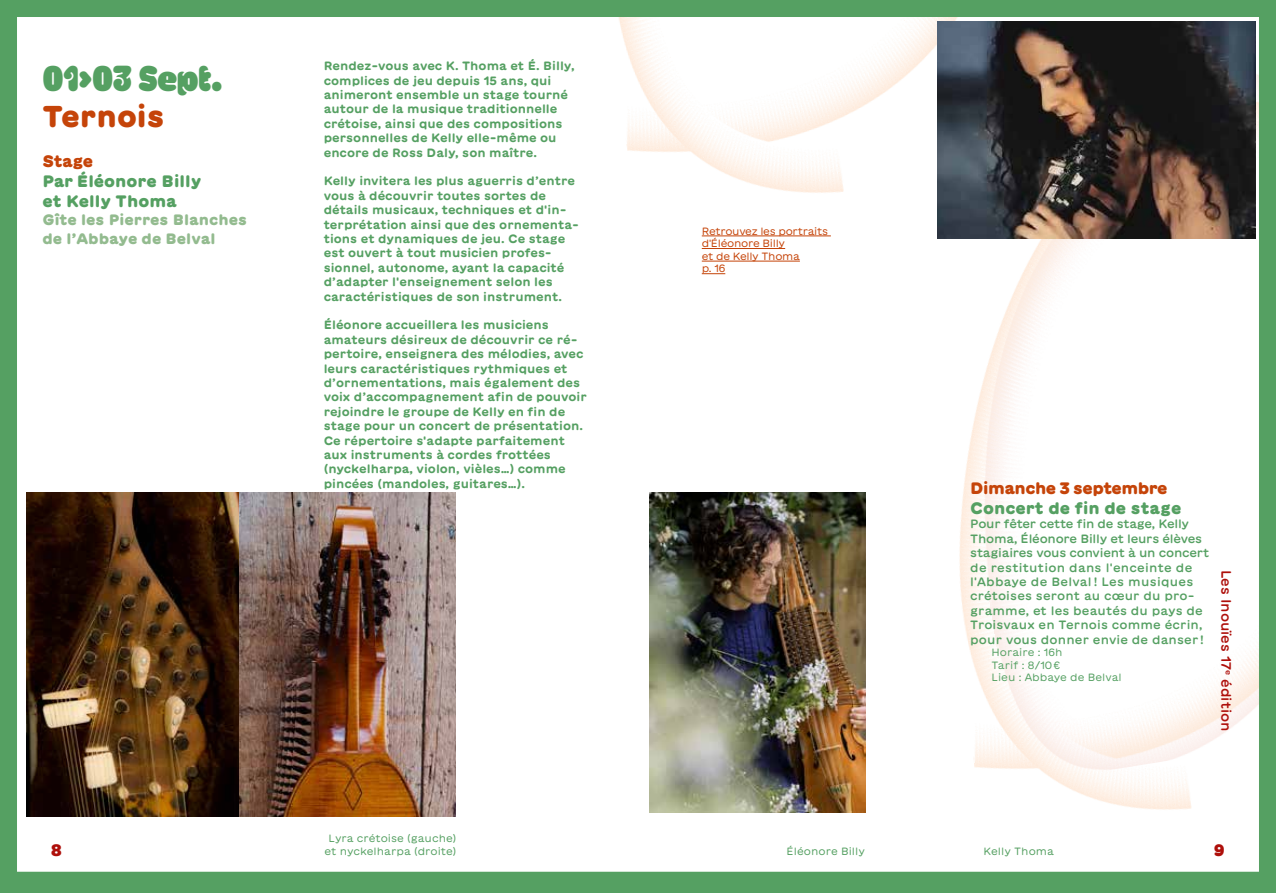
<style>
.page{position:relative;width:1276px;height:893px;background:#fff}
.page>*{position:absolute;margin:0;border:0;box-sizing:border-box;transform-origin:0 0}
.t1{font:36px "GT Maru Mega Mini";letter-spacing:-.01em;color:#55a062}
.t2{font:900 30px "GT Maru";color:#c54409}
.t3{font:900 16.5px/19.8px "GT Maru";color:#55a062}
.t4{font:900 16.5px "GT Maru";letter-spacing:-.03em;color:#c54409}
.t5{font:900 16.5px "GT Maru";color:#ae0f0a}
.t6{font:900 15px/19.8px "GT Maru";color:#93bb8f}
.t7{font:500 13.5px "GT Maru";color:#ae0f0a}
.t8{font:700 12px/14.4px "GT Maru";color:#55a062}
.t9{font:500 12px/14.4px "GT Maru";letter-spacing:.01em;color:#55a062}
.t10{font:10.5px/12.6px "GT Maru";color:#55a062}
.t11{font:10.5px/12.6px "GT Maru";letter-spacing:-.03em;color:#c54409}
</style>
<div class="page">
<img style="left:0;top:0;width:1276px;height:893px">
<h1 class="t1" style="left:43px;top:57px;width:181px">01&gt;03 Sept.</h1>
<h2 class="t2" style="left:43px;top:98px;width:124px">Ternois</h2>
<h3 class="t4" style="left:43px;top:151px;width:52px">Stage</h3>
<h3 class="t3" style="left:43px;top:171px;width:160px">Par Éléonore Billy et Kelly Thoma</h3>
<p class="t6" style="left:43px;top:209px;width:206px">Gîte les Pierres Blanches de l’Abbaye de Belval</p>
<h3 class="t5" style="left:51px;top:840px;width:12px">8</h3>
<p class="t8" style="left:324px;top:59px;width:252px">Rendez-vous avec K. Thoma et É. Billy, complices de jeu depuis 15 ans, qui animeront ensemble un stage tourné autour de la musique traditionnelle crétoise, ainsi que des compositions personnelles de Kelly elle-même ou encore de Ross Daly, son maître.</p>
<p class="t8" style="left:324px;top:174px;width:257px">Kelly invitera les plus aguerris d’entre vous à découvrir toutes sortes de détails musicaux, techniques et d'in&shy;terprétation ainsi que des ornementa&shy;tions et dynamiques de jeu. Ce stage est ouvert à tout musicien profes&shy;sionnel, autonome, ayant la capacité d’adapter l'enseignement selon les caractéristiques de son instrument.</p>
<p class="t8" style="left:324px;top:318px;width:265px">Éléonore accueillera les musiciens amateurs désireux de découvrir ce ré&shy;pertoire, enseignera des mélodies, avec leurs caractéristiques rythmiques et d’ornementations, mais également des voix d’accompagnement afin de pouvoir rejoindre le groupe de Kelly en fin de stage pour un concert de présentation.<br>Ce répertoire s'adapte parfaitement aux instruments à cordes frottées (nyckelharpa, violon, vièles…) comme pincées (mandoles, guitares…).</p>
<p class="t11" style="left:702px;top:224px;width:128px">Retrouvez les portraits d'Éléonore Billy<br>et de Kelly Thoma<br>p. 16</p>
<h3 class="t4" style="left:970px;top:478px;width:199px">Dimanche 3 septembre</h3>
<h3 class="t3" style="left:970px;top:498px;width:212px">Concert de fin de stage</h3>
<p class="t9" style="left:970px;top:517px;width:240px">Pour fêter cette fin de stage, Kelly Thoma, Éléonore Billy et leurs élèves stagiaires vous convient à un concert de restitution dans l'enceinte de l'Abbaye de Belval ! Les musiques crétoises seront au cœur du pro&shy;gramme, et les beautés du pays de Troisvaux en Ternois comme écrin, pour vous donner envie de danser !</p>
<p class="t10" style="left:991px;top:646px;width:132px">Horaire : 16h<br>Tarif : 8/10 €<br>Lieu : Abbaye de Belval</p>
<p class="t7" style="left:1234px;top:570px;width:163px;rotate:90deg">Les Inouïes 17<sup>e</sup> édition</p>
<p class="t10" style="left:325px;top:832px;width:133px;text-align:center">Lyra crétoise (gauche) et nyckelharpa (droite)</p>
<p class="t10" style="left:786px;top:844px;width:80px">Éléonore Billy</p>
<p class="t10" style="left:983px;top:844px;width:72px">Kelly Thoma</p>
<h3 class="t5" style="left:1213px;top:840px;width:13px">9</h3>
</div>
